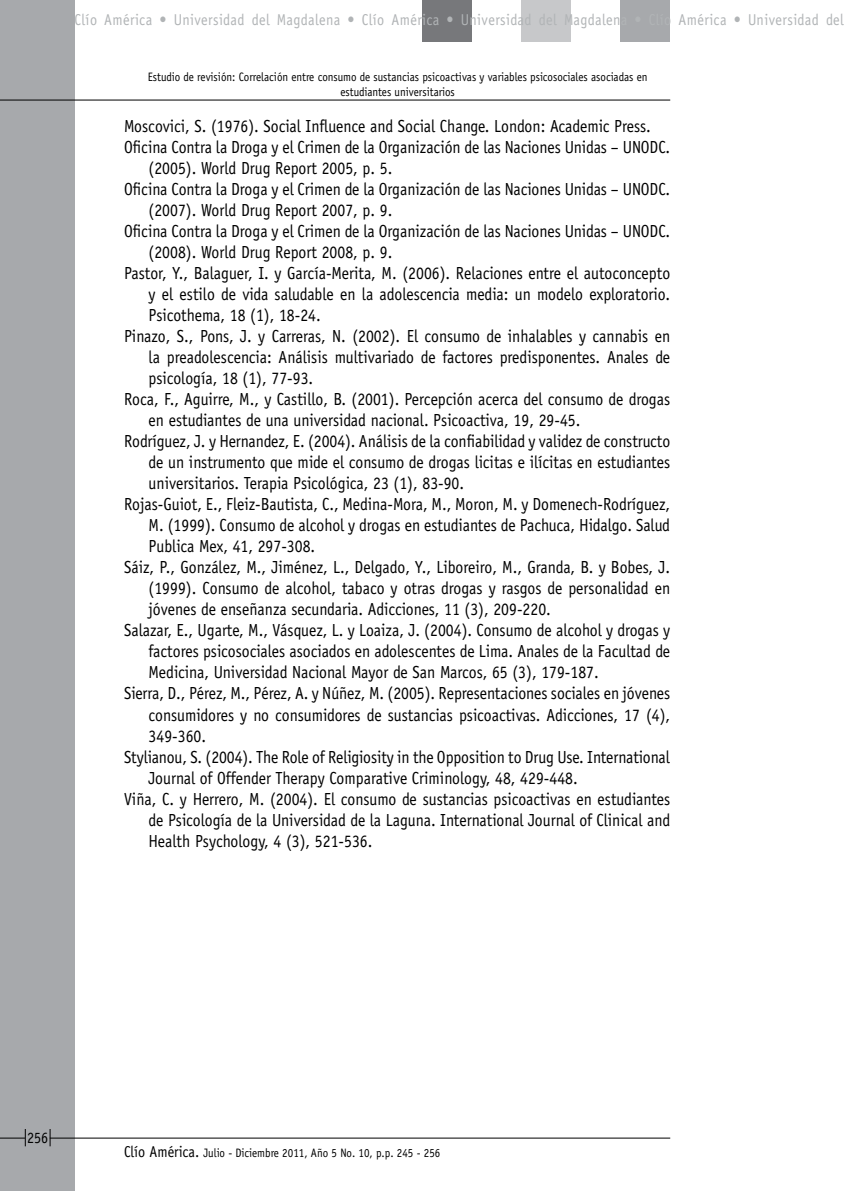
<style>
.page{position:relative;width:844px;height:1191px;background:#fff}
.page>*{position:absolute;margin:0;border:0;box-sizing:border-box;transform-origin:0 0}
.t1{font:17.5px "Officina Sans";color:#000;scale:.9 1}
.t2{font:15.75px "Officina Sans";letter-spacing:.03em;color:#b1b4b6;scale:.9 1}
.t3{font:15.75px "Officina Sans";color:#000;scale:.9 1}
.t4{font:12.25px/14.7px "Officina Sans";color:#000;text-align:center;scale:.9 1}
.s1{font-size:15.75px}
</style>
<div class="page">
<div style="left:0;top:0;width:74px;height:1191px;background:#a7a9ac"></div>
<hr style="left:50px;top:1137px;width:620px;height:1px;background:#000">
<div style="left:422px;top:0;width:49px;height:41px;background:#77787b"></div>
<div style="left:620px;top:0;width:50px;height:41px;background:#a7a9ac"></div>
<div style="left:521px;top:0;width:49px;height:41px;background:#c7c8ca"></div>
<svg style="left:50px;top:1129px;width:1px;height:17px"></svg>
<svg style="left:0;top:1129px;width:26px;height:17px"></svg>
<hr style="left:0;top:100px;width:670px;height:1px;background:#000">
<p class="t2" style="left:74px;top:11px;width:856px">Clío América • Universidad del Magdalena • Clío América • Universidad del Magdalena • Clío América • Universidad del</p>
<p class="t4" style="left:148px;top:70px;width:556px">Estudio de revisión: Correlación entre consumo de sustancias psicoactivas y variables psicosociales asociadas en estudiantes universitarios</p>
<p class="t1" style="left:124px;top:116px;width:586px">Moscovici, S. (1976). Social Influence and Social Change. London: Academic Press.</p>
<p class="t1" style="left:124px;top:137px;width:608px">Oficina Contra la Droga y el Crimen de la Organización de las Naciones Unidas – UNODC.</p>
<p class="t1" style="left:148px;top:158px;width:272px">(2005). World Drug Report 2005, p. 5.</p>
<p class="t1" style="left:124px;top:179px;width:608px">Oficina Contra la Droga y el Crimen de la Organización de las Naciones Unidas – UNODC.</p>
<p class="t1" style="left:148px;top:200px;width:272px">(2007). World Drug Report 2007, p. 9.</p>
<p class="t1" style="left:124px;top:221px;width:608px">Oficina Contra la Droga y el Crimen de la Organización de las Naciones Unidas – UNODC.</p>
<p class="t1" style="left:148px;top:242px;width:272px">(2008). World Drug Report 2008, p. 9.</p>
<p class="t1" style="left:124px;top:263px;width:608px">Pastor, Y., Balaguer, I. y García-Merita, M. (2006). Relaciones entre el autoconcepto</p>
<p class="t1" style="left:148px;top:284px;width:581px">y el estilo de vida saludable en la adolescencia media: un modelo exploratorio.</p>
<p class="t1" style="left:148px;top:305px;width:193px">Psicothema, 18 (1), 18-24.</p>
<p class="t1" style="left:124px;top:326px;width:608px">Pinazo, S., Pons, J. y Carreras, N. (2002). El consumo de inhalables y cannabis en</p>
<p class="t1" style="left:148px;top:347px;width:581px">la preadolescencia: Análisis multivariado de factores predisponentes. Anales de</p>
<p class="t1" style="left:148px;top:368px;width:184px">psicología, 18 (1), 77-93.</p>
<p class="t1" style="left:124px;top:389px;width:608px">Roca, F., Aguirre, M., y Castillo, B. (2001). Percepción acerca del consumo de drogas</p>
<p class="t1" style="left:148px;top:410px;width:481px">en estudiantes de una universidad nacional. Psicoactiva, 19, 29-45.</p>
<p class="t1" style="left:124px;top:431px;width:608px">Rodríguez, J. y Hernandez, E. (2004). Análisis de la confiabilidad y validez de constructo</p>
<p class="t1" style="left:148px;top:452px;width:581px">de un instrumento que mide el consumo de drogas licitas e ilícitas en estudiantes</p>
<p class="t1" style="left:148px;top:473px;width:352px">universitarios. Terapia Psicológica, 23 (1), 83-90.</p>
<p class="t1" style="left:124px;top:494px;width:608px">Rojas-Guiot, E., Fleiz-Bautista, C., Medina-Mora, M., Moron, M. y Domenech-Rodríguez,</p>
<p class="t1" style="left:148px;top:515px;width:581px">M. (1999). Consumo de alcohol y drogas en estudiantes de Pachuca, Hidalgo. Salud</p>
<p class="t1" style="left:148px;top:536px;width:187px">Publica Mex, 41, 297-308.</p>
<p class="t1" style="left:124px;top:557px;width:608px">Sáiz, P., González, M., Jiménez, L., Delgado, Y., Liboreiro, M., Granda, B. y Bobes, J.</p>
<p class="t1" style="left:148px;top:578px;width:581px">(1999). Consumo de alcohol, tabaco y otras drogas y rasgos de personalidad en</p>
<p class="t1" style="left:148px;top:599px;width:448px">jóvenes de enseñanza secundaria. Adicciones, 11 (3), 209-220.</p>
<p class="t1" style="left:124px;top:620px;width:608px">Salazar, E., Ugarte, M., Vásquez, L. y Loaiza, J. (2004). Consumo de alcohol y drogas y</p>
<p class="t1" style="left:148px;top:641px;width:581px">factores psicosociales asociados en adolescentes de Lima. Anales de la Facultad de</p>
<p class="t1" style="left:148px;top:662px;width:501px">Medicina, Universidad Nacional Mayor de San Marcos, 65 (3), 179-187.</p>
<p class="t1" style="left:124px;top:683px;width:608px">Sierra, D., Pérez, M., Pérez, A. y Núñez, M. (2005). Representaciones sociales en jóvenes</p>
<p class="t1" style="left:148px;top:704px;width:581px">consumidores y no consumidores de sustancias psicoactivas. Adicciones, 17 (4),</p>
<p class="t1" style="left:148px;top:725px;width:65px">349-360.</p>
<p class="t1" style="left:124px;top:746px;width:607px">Stylianou, S. (2004). The Role of Religiosity in the Opposition to Drug Use. International</p>
<p class="t1" style="left:148px;top:767px;width:478px">Journal of Offender Therapy Comparative Criminology, 48, 429-448.</p>
<p class="t1" style="left:124px;top:788px;width:608px">Viña, C. y Herrero, M. (2004). El consumo de sustancias psicoactivas en estudiantes</p>
<p class="t1" style="left:148px;top:809px;width:581px">de Psicología de la Universidad de la Laguna. International Journal of Clinical and</p>
<p class="t1" style="left:148px;top:830px;width:250px">Health Psychology, 4 (3), 521-536.</p>
<p class="t3" style="left:27px;top:1128px;width:25px">256</p>
<p class="t4" style="left:124px;top:1145px;width:353px"><span class="s1">Clío América.</span> Julio - Diciembre 2011, Año 5 No. 10, p.p. 245 - 256</p>
</div>
